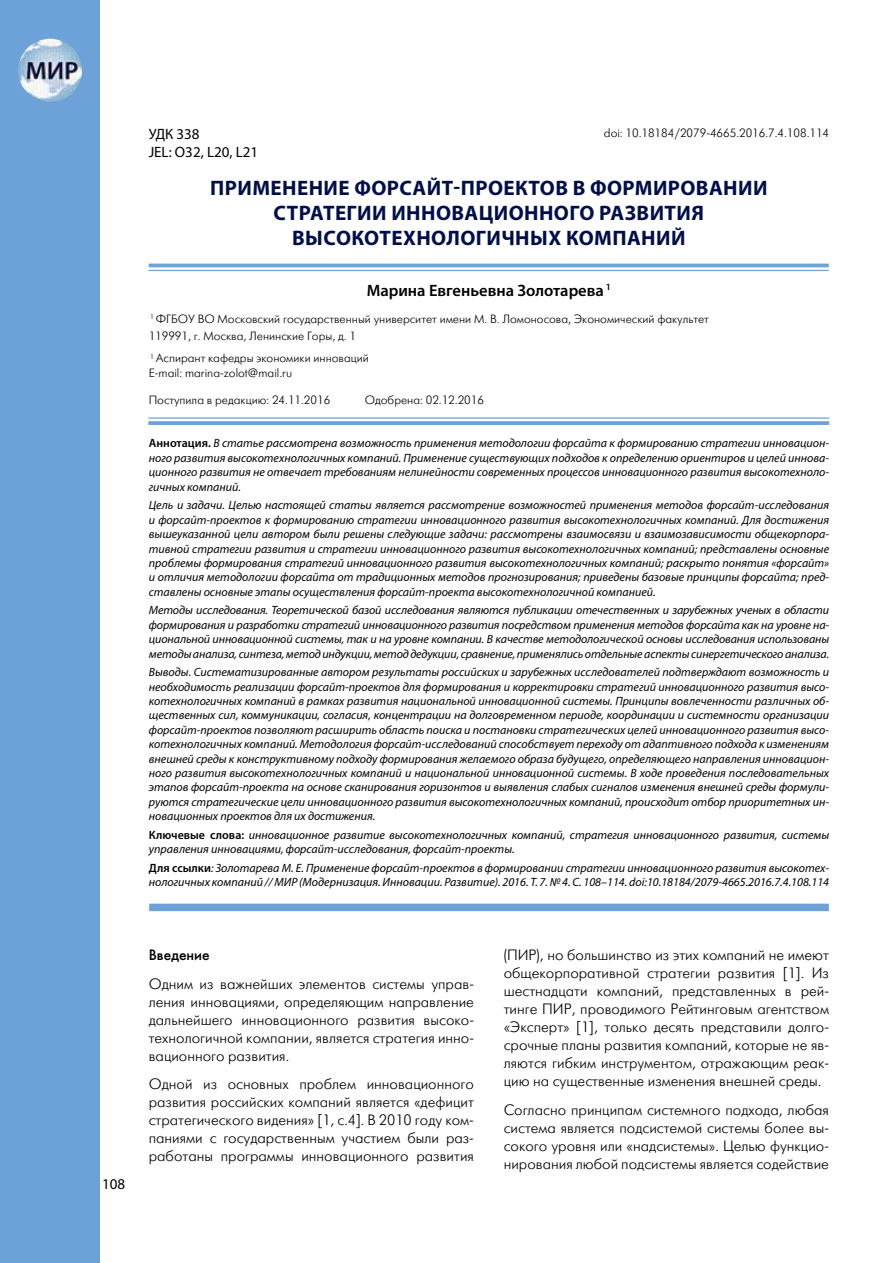
<style>
.page{position:relative;width:893px;height:1263px;background:#fff}
.page>*{position:absolute;margin:0;border:0;box-sizing:border-box;transform-origin:0 0}
.t1{font:700 21px/25.2px "Myriad Pro";letter-spacing:.02em;color:#000f4c;text-align:center}
.t2{font:600 16.5px "Myriad Pro";color:#000}
.t3{font:15px/18px "Futuris Light C";color:#000;text-align:justify}
.t4{font:15px/18px "Myriad Pro";color:#000}
.t5{font:15px "Futuris C";color:#000}
.t6{font:italic 12px/14.4px "Myriad Pro";color:#000;text-align:justify}
.t7{font:12px/16.5px "Futuris Light C";color:#000}
.s1{font-weight:600;font-style:normal}
</style>
<div class="page">
<hr style="left:149px;top:264px;width:680px;height:3px;background:#6ea3d4">
<hr style="left:149px;top:270px;width:680px;height:1px;background:#6ea3d4">
<hr style="left:148px;top:417px;width:681px;height:2px;background:#6ca2d7">
<svg style="left:148px;top:421px;width:681px;height:4px;background:#74a7d9"></svg>
<div style="left:149px;top:904px;width:680px;height:7px;background:#6ca2d7"></div>
<div style="left:0;top:0;width:99px;height:1263px;background:#6ca2d7"></div>
<img style="left:18px;top:39px;width:64px;height:63px;border-radius:32px">
<p class="t7" style="left:604px;top:125px;width:227px">doi: 10.18184/2079-4665.2016.7.4.108.114</p>
<p class="t4" style="left:149px;top:125px;width:111px">УДК 338<br>JEL: O32, L20, L21</p>
<h1 class="t1" style="left:210px;top:174px;width:559px">Применение форсайт-проектов в формировании стратегии инновационного развития высокотехнологичных компаний</h1>
<h2 class="t2" style="left:367px;top:280px;width:246px">Марина Евгеньевна Золотарева <sup>1</sup></h2>
<p class="t7" style="left:149px;top:311px;width:562px"><sup>1</sup> ФГБОУ ВО Московский государственный университет имени М. В. Ломоносова, Экономический факультет<br>119991, г. Москва, Ленинские Горы, д. 1</p>
<p class="t7" style="left:149px;top:351px;width:222px;line-height:14.4px"><sup>1</sup> Аспирант кафедры экономики инноваций<br>E-mail: marina-zolot@mail.ru</p>
<p class="t7" style="left:149px;top:392px;width:183px">Поступила в редакцию: 24.11.2016</p>
<p class="t7" style="left:365px;top:392px;width:121px">Одобрена: 02.12.2016</p>
<p class="t6" style="left:149px;top:436px;width:682px"><span class="s1">Аннотация.</span> В статье рассмотрена возможность применения методологии форсайта к формированию стратегии инновацион&shy;ного развития высокотехнологичных компаний. Применение существующих подходов к определению ориентиров и целей иннова&shy;ционного развития не отвечает требованиям нелинейности современных процессов инновационного развития высокотехноло&shy;гичных компаний.</p>
<p class="t6" style="left:149px;top:498px;width:682px">Цель и задачи. Целью настоящей статьи является рассмотрение возможностей применения методов форсайт-исследования и форсайт-проектов к формированию стратегии инновационного развития высокотехнологичных компаний. Для достижения вышеуказанной цели автором были решены следующие задачи: рассмотрены взаимосвязи и взаимозависимости общекорпора&shy;тивной стратегии развития и стратегии инновационного развития высокотехнологичных компаний; представлены основные проблемы формирования стратегий инновационного развития высокотехнологичных компаний; раскрыто понятия «форсайт» и отличия методологии форсайта от традиционных методов прогнозирования; приведены базовые принципы форсайта; пред&shy;ставлены основные этапы осуществления форсайт-проекта высокотехнологичной компанией.</p>
<p class="t6" style="left:149px;top:603px;width:682px">Методы исследования. Теоретической базой исследования являются публикации отечественных и зарубежных ученых в области формирования и разработки стратегий инновационного развития посредством применения методов форсайта как на уровне на&shy;циональной инновационной системы, так и на уровне компании. В качестве методологической основы исследования использованы методы анализа, синтеза, метод индукции, метод дедукции, сравнение, применялись отдельные аспекты синергетического анализа.</p>
<p class="t6" style="left:149px;top:665px;width:682px">Выводы. Систематизированные автором результаты российских и зарубежных исследователей подтверждают возможность и необходимость реализации форсайт-проектов для формирования и корректировки стратегий инновационного развития высо&shy;котехнологичных компаний в рамках развития национальной инновационной системы. Принципы вовлеченности различных об&shy;щественных сил, коммуникации, согласия, концентрации на долговременном периоде, координации и системности организации форсайт-проектов позволяют расширить область поиска и постановки стратегических целей инновационного развития высо&shy;котехнологичных компаний. Методология форсайт-исследований способствует переходу от адаптивного подхода к изменениям внешней среды к конструктивному подходу формирования желаемого образа будущего, определяющего направления инновацион&shy;ного развития высокотехнологичных компаний и национальной инновационной системы. В ходе проведения последовательных этапов форсайт-проекта на основе сканирования горизонтов и выявления слабых сигналов изменения внешней среды формули&shy;руются стратегические цели инновационного развития высокотехнологичных компаний, происходит отбор приоритетных ин&shy;новационных проектов для их достижения.</p>
<p class="t6" style="left:149px;top:827px;width:682px"><span class="s1">Ключевые слова:</span> инновационное развитие высокотехнологичных компаний, стратегия инновационного развития, системы управления инновациями, форсайт-исследования, форсайт-проекты.</p>
<p class="t6" style="left:149px;top:860px;width:682px"><span class="s1">Для ссылки</span>: Золотарева М. Е. Применение форсайт-проектов в формировании стратегии инновационного развития высокотех&shy;нологичных компаний // МИР (Модернизация. Инновации. Развитие). 2016. Т. 7. № 4. С. 108–114. doi:10.18184/2079-4665.2016.7.4.108.114</p>
<p class="t4" style="left:102px;top:1175px;width:25px">108</p>
<p class="t5" style="left:149px;top:946px;width:63px">Введение</p>
<p class="t3" style="left:149px;top:975px;width:327px">Одним из важнейших элементов системы управ&shy;ления инновациями, определяющим направление дальнейшего инновационного развития высоко&shy;технологичной компании, является стратегия инно&shy;вационного развития.</p>
<p class="t3" style="left:149px;top:1076px;width:327px">Одной из основных проблем инновационного развития российских компаний является «дефицит стратегического видения» [1, с.4]. В 2010 году ком&shy;паниями с государственным участием были раз&shy;работаны программы инновационного развития</p>
<p class="t3" style="left:504px;top:946px;width:327px">(ПИР), но большинство из этих компаний не имеют общекорпоративной стратегии развития [1]. Из шестнадцати компаний, представленных в рей&shy;тинге ПИР, проводимого Рейтинговым агентством «Эксперт» [1], только десять представили долго&shy;срочные планы развития компаний, которые не яв&shy;ляются гибким инструментом, отражающим реак&shy;цию на существенные изменения внешней среды.</p>
<p class="t3" style="left:504px;top:1101px;width:327px">Согласно принципам системного подхода, любая система является подсистемой системы более вы&shy;сокого уровня или «надсистемы». Целью функцио&shy;нирования любой подсистемы является содействие</p>
</div>
